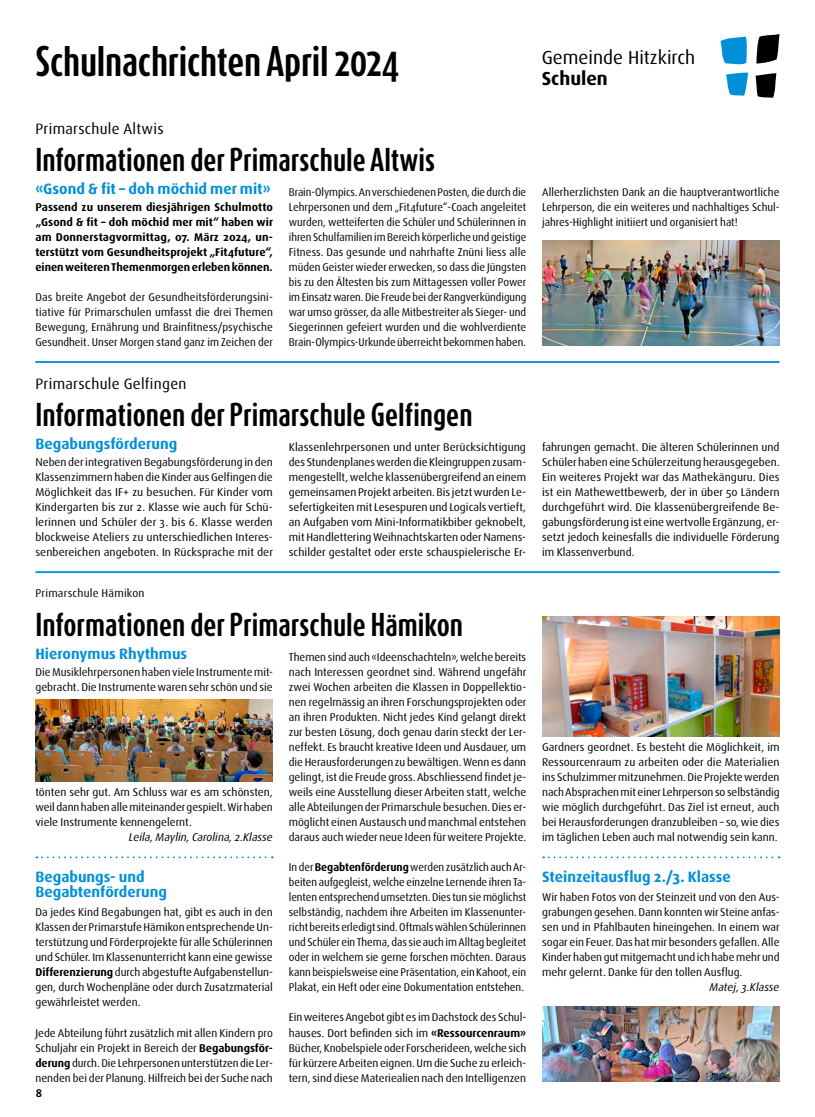
<style>
.page{position:relative;width:815px;height:1117px;background:#fff}
.page>*{position:absolute;margin:0;border:0;box-sizing:border-box;transform-origin:0 0}
.t1{font:700 35.62px "Dax Compact Pro";letter-spacing:-.01em;color:#000}
.t2{font:700 27.5px "Dax Compact Pro";color:#000}
.t3{font:18.88px "Dax Pro";color:#000}
.t4{font:700 18.88px "Dax Pro";color:#000}
.t5{font:700 15px/15px "Dax Pro";color:#0090d7}
.t6{font:15px "Dax Pro";letter-spacing:.02em;color:#000}
.t7{font:11.25px/15px "Dax Pro";color:#000;text-align:justify}
.t8{font:11.25px/15px "Dax Pro";color:#000;text-align:justify;scale:.94 1}
.t9{font:11.25px/15px "Dax Pro";color:#000;text-align:justify;scale:.95 1}
.t10{font:700 11.25px/15px "Dax Pro";letter-spacing:-.005em;color:#000;text-align:justify}
.t11{font:italic 11.25px "Dax Pro";color:#000}
.t12{font:11.25px "Dax Pro";letter-spacing:.02em;color:#000}
.s1{font-weight:700}
</style>
<div class="page">
<hr style="left:35px;top:571px;width:745px;height:2px;background:#0090d7">
<svg style="left:36px;top:856px;width:237px;height:2px"></svg>
<svg style="left:543px;top:856px;width:237px;height:2px"></svg>
<svg style="left:756px;top:34px;width:24px;height:29px"></svg>
<svg style="left:721px;top:37px;width:26px;height:28px"></svg>
<svg style="left:756px;top:73px;width:20px;height:25px"></svg>
<svg style="left:726px;top:72px;width:22px;height:24px"></svg>
<hr style="left:35px;top:361px;width:745px;height:2px;background:#0090d7">
<img style="left:542px;top:241px;width:238px;height:105px">
<img style="left:35px;top:699px;width:238px;height:82px">
<img style="left:542px;top:1006px;width:238px;height:75px">
<img style="left:542px;top:616px;width:238px;height:120px">
<h1 class="t1" style="left:35px;top:37px;width:366px">Schulnachrichten April 2024</h1>
<h3 class="t3" style="left:542px;top:45px;width:155px">Gemeinde Hitzkirch</h3>
<h3 class="t4" style="left:542px;top:66px;width:68px">Schulen</h3>
<h3 class="t6" style="left:35px;top:119px;width:130px">Primarschule Altwis</h3>
<h2 class="t2" style="left:35px;top:141px;width:401px">Informationen der Primarschule Altwis</h2>
<h3 class="t5" style="left:35px;top:181px;width:237px">«Gsond &amp; fit – doh möchid mer mit»</h3>
<p class="t10" style="left:35px;top:199px;width:239px">Passend zu unserem diesjährigen Schulmotto „Gsond &amp; fit – doh möchid mer mit“ haben wir am Donnerstagvormittag, 07. März 2024, un&shy;terstützt vom Gesundheitsprojekt „Fit4future“, einen weiteren Themenmorgen erleben können.</p>
<p class="t7" style="left:35px;top:289px;width:239px">Das breite Angebot der Gesundheitsförderungsini&shy;tiative für Primarschulen umfasst die drei Themen Bewegung, Ernährung und Brainfitness/psychische Gesundheit. Unser Morgen stand ganz im Zeichen der</p>
<p class="t8" style="left:289px;top:184px;width:254px">Brain-Olympics. An verschiedenen Posten, die durch die Lehrpersonen und dem „Fit4future“-Coach angeleitet wurden, wetteiferten die Schüler und Schülerinnen in ihren Schulfamilien im Bereich körperliche und geistige Fitness. Das gesunde und nahrhafte Znüni liess alle müden Geister wieder erwecken, so dass die Jüngsten bis zu den Ältesten bis zum Mittagessen voller Power im Einsatz waren. Die Freude bei der Rangverkündigung war umso grösser, da alle Mitbestreiter als Sieger- und Siegerinnen gefeiert wurden und die wohlverdiente Brain-Olympics-Urkunde überreicht bekommen haben.</p>
<p class="t7" style="left:542px;top:184px;width:239px">Allerherzlichsten Dank an die hauptverantwortliche Lehrperson, die ein weiteres und nachhaltiges Schul&shy;jahres-Highlight initiiert und organisiert hat!</p>
<h3 class="t6" style="left:35px;top:374px;width:153px">Primarschule Gelfingen</h3>
<h2 class="t2" style="left:35px;top:396px;width:439px">Informationen der Primarschule Gelfingen</h2>
<h3 class="t5" style="left:35px;top:436px;width:143px">Begabungsförderung</h3>
<p class="t7" style="left:35px;top:454px;width:239px">Neben der integrativen Begabungsförderung in den Klassenzimmern haben die Kinder aus Gelfingen die Möglichkeit das IF+ zu besuchen. Für Kinder vom Kindergarten bis zur 2. Klasse wie auch für Schü&shy;lerinnen und Schüler der 3. bis 6. Klasse werden blockweise Ateliers zu unterschiedlichen Interes&shy;senbereichen angeboten. In Rücksprache mit der</p>
<p class="t7" style="left:289px;top:439px;width:239px">Klassenlehrpersonen und unter Berücksichtigung des Stundenplanes werden die Kleingruppen zusam&shy;mengestellt, welche klassenübergreifend an einem gemeinsamen Projekt arbeiten. Bis jetzt wurden Le&shy;sefertigkeiten mit Lesespuren und Logicals vertieft, an Aufgaben vom Mini-Informatikbiber geknobelt, mit Handlettering Weihnachtskarten oder Namens&shy;schilder gestaltet oder erste schauspielerische Er-</p>
<p class="t7" style="left:542px;top:439px;width:239px">fahrungen gemacht. Die älteren Schülerinnen und Schüler haben eine Schülerzeitung herausgegeben.<br>Ein weiteres Projekt war das Mathekänguru. Dies ist ein Mathewettbewerb, der in über 50 Ländern durchgeführt wird. Die klassenübergreifende Be&shy;gabungsförderung ist eine wertvolle Ergänzung, er&shy;setzt jedoch keinesfalls die individuelle Förderung im Klassenverbund.</p>
<p class="t12" style="left:35px;top:585px;width:111px">Primarschule Hämikon</p>
<h2 class="t2" style="left:35px;top:606px;width:429px">Informationen der Primarschule Hämikon</h2>
<h3 class="t5" style="left:35px;top:646px;width:153px">Hieronymus Rhythmus</h3>
<p class="t7" style="left:35px;top:664px;width:239px">Die Musiklehrpersonen haben viele Instrumente mit&shy;gebracht. Die Instrumente waren sehr schön und sie</p>
<p class="t7" style="left:289px;top:649px;width:239px">Themen sind auch «Ideenschachteln», welche bereits nach Interessen geordnet sind. Während ungefähr zwei Wochen arbeiten die Klassen in Doppellektio&shy;nen regelmässig an ihren Forschungsprojekten oder an ihren Produkten. Nicht jedes Kind gelangt direkt zur besten Lösung, doch genau darin steckt der Ler&shy;neffekt. Es braucht kreative Ideen und Ausdauer, um die Herausforderungen zu bewältigen. Wenn es dann gelingt, ist die Freude gross. Abschliessend findet je&shy;weils eine Ausstellung dieser Arbeiten statt, welche alle Abteilungen der Primarschule besuchen. Dies er&shy;möglicht einen Austausch und manchmal entstehen daraus auch wieder neue Ideen für weitere Projekte.</p>
<p class="t9" style="left:289px;top:859px;width:252px">In der <span class="s1">Begabtenförderung</span> werden zusätzlich auch Ar&shy;beiten aufgegleist, welche einzelne Lernende ihren Ta&shy;lenten entsprechend umsetzten. Dies tun sie möglichst selbständig, nachdem ihre Arbeiten im Klassenunter&shy;richt bereits erledigt sind. Oftmals wählen Schülerinnen und Schüler ein Thema, das sie auch im Alltag begleitet oder in welchem sie gerne forschen möchten. Daraus kann beispielsweise eine Präsentation, ein Kahoot, ein Plakat, ein Heft oder eine Dokumentation entstehen.</p>
<p class="t7" style="left:289px;top:1009px;width:239px">Ein weiteres Angebot gibt es im Dachstock des Schul&shy;hauses. Dort befinden sich im <span class="s1">«Ressourcenraum» </span>Bücher, Knobelspiele oder Forscherideen, welche sich für kürzere Arbeiten eignen. Um die Suche zu erleich&shy;tern, sind diese Materiealien nach den Intelligenzen</p>
<p class="t7" style="left:35px;top:784px;width:239px">tönten sehr gut. Am Schluss war es am schönsten, weil dann haben alle miteinander gespielt. Wir haben viele Instrumente kennengelernt.</p>
<p class="t11" style="left:129px;top:830px;width:145px">Leila, Maylin, Carolina, 2.Klasse</p>
<h3 class="t5" style="left:35px;top:868px;width:133px">Begabungs- und<br>Begabtenförderung</h3>
<p class="t7" style="left:35px;top:904px;width:239px">Da jedes Kind Begabungen hat, gibt es auch in den Klassen der Primarstufe Hämikon entsprechende Un&shy;terstützung und Förderprojekte für alle Schülerinnen und Schüler. Im Klassenunterricht kann eine gewisse <span class="s1">Differenzierung</span> durch abgestufte Aufgabenstellun&shy;gen, durch Wochenpläne oder durch Zusatzmaterial gewährleistet werden.</p>
<p class="t7" style="left:35px;top:1024px;width:239px">Jede Abteilung führt zusätzlich mit allen Kindern pro Schuljahr ein Projekt in Bereich der <span class="s1">Begabungsför&shy;derung</span> durch. Die Lehrpersonen unterstützen die Ler&shy;nenden bei der Planung. Hilfreich bei der Suche nach</p>
<p class="t10" style="left:36px;top:1084px;width:8px">8</p>
<p class="t7" style="left:542px;top:739px;width:239px">Gardners geordnet. Es besteht die Möglichkeit, im Ressourcenraum zu arbeiten oder die Materialien ins Schulzimmer mitzunehmen. Die Projekte werden nach Absprachen mit einer Lehrperson so selbständig wie möglich durchgeführt. Das Ziel ist erneut, auch bei Herausforderungen dranzubleiben – so, wie dies im täglichen Leben auch mal notwendig sein kann.</p>
<h3 class="t5" style="left:542px;top:868px;width:190px">Steinzeitausflug 2./3. Klasse</h3>
<p class="t7" style="left:542px;top:889px;width:239px">Wir haben Fotos von der Steinzeit und von den Aus&shy;grabungen gesehen. Dann konnten wir Steine anfas&shy;sen und in Pfahlbauten hineingehen. In einem war sogar ein Feuer. Das hat mir besonders gefallen. Alle Kinder haben gut mitgemacht und ich habe mehr und mehr gelernt. Danke für den tollen Ausflug.</p>
<p class="t11" style="left:710px;top:980px;width:71px">Matej, 3.Klasse</p>
</div>
